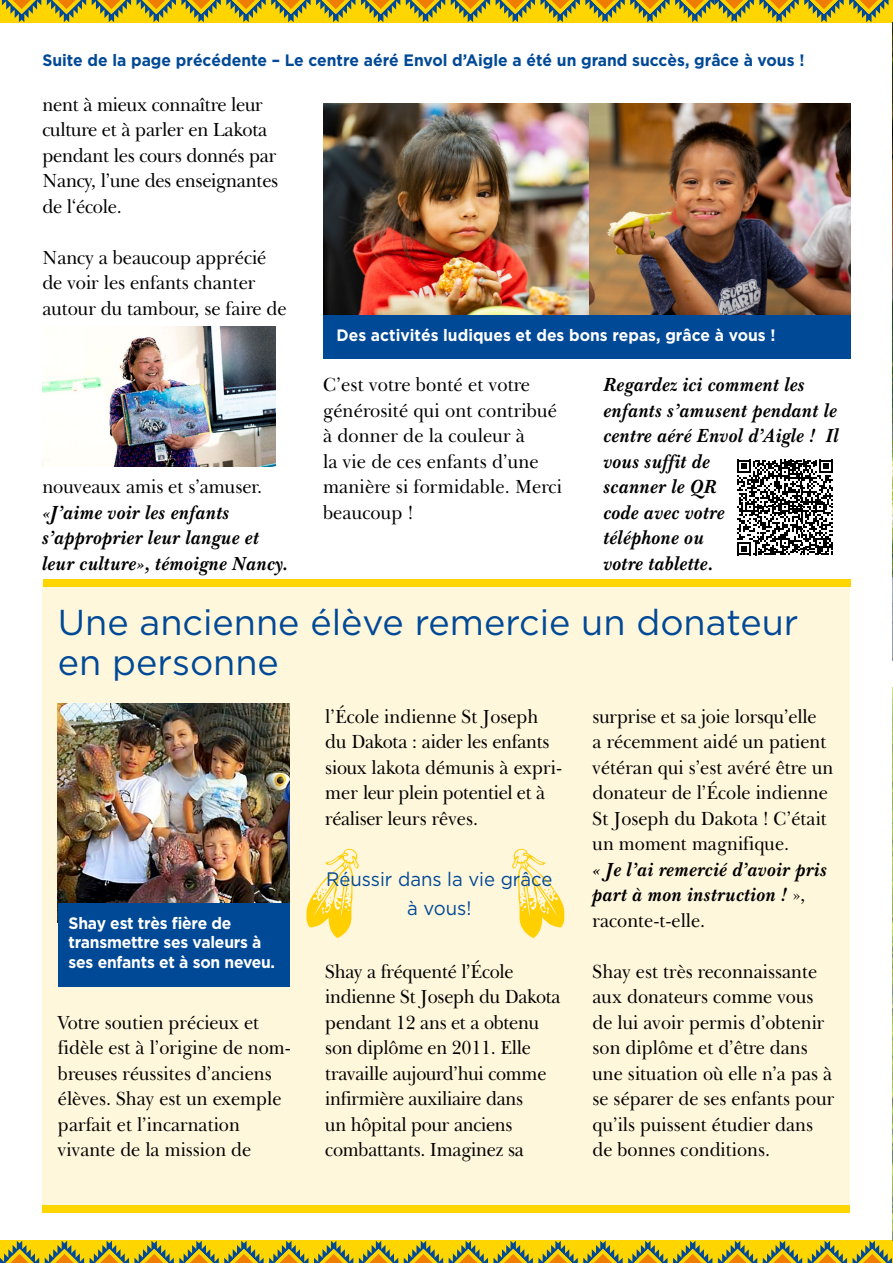
<style>
.page{position:relative;width:893px;height:1263px;background:#fff}
.page>*{position:absolute;margin:0;border:0;box-sizing:border-box;transform-origin:0 0}
.t1{font:36px/40.5px "Gotham";color:#004996}
.t2{font:19.5px/25.5px "New Baskerville IT Cby BT";color:#000;scale:.94 1}
.t3{font:19.5px/25.5px "New Baskerville IT Cby BT";color:#000;scale:.95 1}
.t4{font:italic 700 19.5px/25.5px "New Baskerville IT Cby BT";color:#000;scale:.95 1}
.t5{font:19.5px/28.5px "Gotham";color:#004996;text-align:center;scale:.95 1}
.t6{font:700 16.5px/19.5px "Gotham";letter-spacing:-.015em;color:#fff;scale:.95 1}
.t7{font:700 16.5px "Gotham";color:#004996;scale:.95 1}
.s1{font-weight:400;font-style:normal}
</style>
<div class="page">
<div style="left:0;top:1241px;width:893px;height:22px;background:#ffd500"></div>
<svg style="left:0;top:1241px;width:39px;height:22px"></svg>
<svg style="left:45px;top:1241px;width:39px;height:22px"></svg>
<svg style="left:90px;top:1241px;width:218px;height:22px"></svg>
<svg style="left:314px;top:1241px;width:39px;height:22px"></svg>
<svg style="left:359px;top:1241px;width:39px;height:22px"></svg>
<svg style="left:404px;top:1241px;width:39px;height:22px"></svg>
<svg style="left:449px;top:1241px;width:218px;height:22px"></svg>
<svg style="left:673px;top:1241px;width:39px;height:22px"></svg>
<svg style="left:718px;top:1241px;width:39px;height:22px"></svg>
<svg style="left:763px;top:1241px;width:39px;height:22px"></svg>
<svg style="left:808px;top:1241px;width:84px;height:22px"></svg>
<div style="left:0;top:0;width:893px;height:22px;background:#ffd500"></div>
<svg style="left:496px;top:0;width:392px;height:22px"></svg>
<svg style="left:451px;top:0;width:39px;height:22px"></svg>
<svg style="left:406px;top:0;width:39px;height:22px"></svg>
<svg style="left:361px;top:0;width:39px;height:22px"></svg>
<svg style="left:137px;top:0;width:218px;height:22px"></svg>
<svg style="left:92px;top:0;width:39px;height:22px"></svg>
<svg style="left:47px;top:0;width:39px;height:22px"></svg>
<svg style="left:2px;top:0;width:39px;height:22px"></svg>
<img style="left:892px;top:687px;width:1px;height:554px">
<img style="left:892px;top:22px;width:1px;height:639px">
<img style="left:589px;top:103px;width:261px;height:212px">
<img style="left:323px;top:103px;width:266px;height:212px">
<div style="left:42px;top:584px;width:808px;height:625px;background:#fff7dc"></div>
<div style="left:43px;top:579px;width:808px;height:8px;background:#ffd500"></div>
<div style="left:42px;top:1205px;width:808px;height:7px;background:#ffd500"></div>
<img style="left:58px;top:704px;width:231px;height:199px">
<svg style="left:737px;top:460px;width:96px;height:95px"></svg>
<div style="left:58px;top:903px;width:231px;height:83px;background:#004996"></div>
<img style="left:512px;top:848px;width:53px;height:91px">
<img style="left:306px;top:848px;width:53px;height:91px">
<img style="left:42px;top:327px;width:234px;height:140px">
<div style="left:323px;top:315px;width:527px;height:44px;background:#004996"></div>
<p class="t7" style="left:42px;top:51px;width:804px">Suite de la page précédente – Le centre aéré Envol d’Aigle a été un grand succès, grâce à vous !</p>
<p class="t3" style="left:42px;top:91px;width:250px">nent à mieux connaître leur culture et à parler en Lakota pendant les cours donnés par<br>Nancy, l’une des enseignantes de l‘école.</p>
<p class="t3" style="left:42px;top:244px;width:259px">Nancy a beaucoup apprécié de voir les enfants chanter autour du tambour, se faire de</p>
<p class="t3" style="left:42px;top:474px;width:233px">nouveaux amis et s’amuser.</p>
<p class="t4" style="left:42px;top:499px;width:260px">«J’aime voir les enfants s’approprier leur langue et leur culture», témoigne Nancy.</p>
<p class="t6" style="left:336px;top:325px;width:464px">Des activités ludiques et des bons repas, grâce à vous !</p>
<p class="t3" style="left:323px;top:372px;width:253px">C’est votre bonté et votre générosité qui ont contribué à donner de la couleur à<br>la vie de ces enfants d’une manière si formidable. Merci beaucoup !</p>
<p class="t4" style="left:604px;top:372px;width:249px">Regardez ici comment les enfants s’amusent pendant le centre aéré Envol d’Aigle ! Il vous suffit de<br>scanner le QR<br>code avec votre<br>téléphone ou<br>votre tablette.</p>
<h1 class="t1" style="left:58px;top:601px;width:742px">Une ancienne élève remercie un donateur en personne</h1>
<p class="t6" style="left:69px;top:912px;width:219px">Shay est très fière de transmettre ses valeurs à ses enfants et à son neveu.</p>
<p class="t2" style="left:58px;top:1009px;width:249px">Votre soutien précieux et fidèle est à l’origine de nom&shy;breuses réussites d’anciens élèves. Shay est un exemple parfait et l’incarnation vivante de la mission de</p>
<p class="t2" style="left:325px;top:703px;width:253px">l’École indienne St Joseph du Dakota : aider les enfants sioux lakota démunis à expri&shy;mer leur plein potentiel et à réaliser leurs rêves.</p>
<p class="t5" style="left:326px;top:865px;width:240px">Réussir dans la vie grâce à vous!</p>
<p class="t2" style="left:325px;top:958px;width:252px">Shay a fréquenté l’École indienne St Joseph du Dakota pendant 12 ans et a obtenu son diplôme en 2011. Elle travaille aujourd’hui comme infirmière auxiliaire dans<br>un hôpital pour anciens combattants. Imaginez sa</p>
<p class="t2" style="left:593px;top:703px;width:258px">surprise et sa joie lorsqu’elle<br>a récemment aidé un patient vétéran qui s’est avéré être un donateur de l’École indienne<br>St Joseph du Dakota ! C’était un moment magnifique.</p>
<p class="t4" style="left:593px;top:856px;width:249px">« Je l’ai remercié d’avoir pris part à mon instruction ! <span class="s1">», raconte-t-elle.</span></p>
<p class="t2" style="left:593px;top:958px;width:259px">Shay est très reconnaissante aux donateurs comme vous de lui avoir permis d’obtenir son diplôme et d’être dans une situation où elle n’a pas à se séparer de ses enfants pour qu’ils puissent étudier dans de bonnes conditions.</p>
</div>
